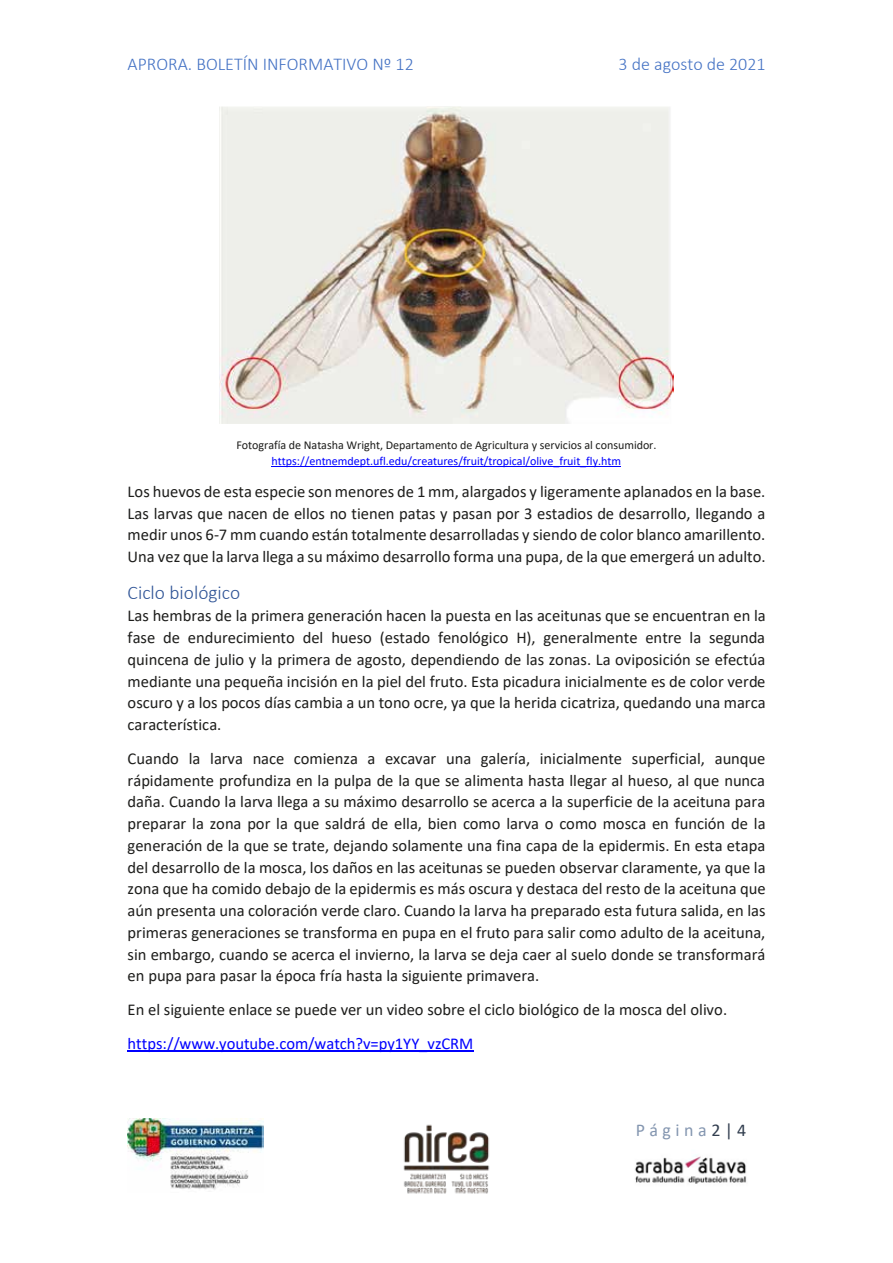
<style>
.page{position:relative;width:893px;height:1263px;background:#fff}
.page>*{position:absolute;margin:0;border:0;box-sizing:border-box;transform-origin:0 0}
.t1{font:300 19.5px "Calibri";color:#2f5496}
.t2{font:300 18px "Calibri";color:#4472c4}
.t3{font:18px "Calibri";letter-spacing:.25em;color:#8496b0}
.t4{font:16.5px/21.8px "Calibri";color:#1d1d1b;text-align:justify}
.t5{font:16.5px "Calibri";color:#00f}
.t6{font:12px "Calibri";letter-spacing:-.005em;color:#1d1d1b}
.t7{font:12px "Calibri";letter-spacing:-.005em;color:#00f}
.s1{color:#323e4f}
</style>
<div class="page">
<img style="left:403px;top:1124px;width:87px;height:70px">
<img style="left:635px;top:1156px;width:112px;height:28px">
<img style="left:128px;top:1119px;width:136px;height:71px">
<hr style="left:272px;top:466px;width:349px;height:1px;background:#00f">
<hr style="left:128px;top:1050px;width:346px;height:2px;background:#00f">
<img style="left:219px;top:106px;width:455px;height:318px">
<p class="t2" style="left:128px;top:53px;width:288px">APRORA. BOLETÍN INFORMATIVO Nº 12</p>
<p class="t2" style="left:619px;top:53px;width:148px">3 de agosto de 2021</p>
<p class="t6" style="left:236px;top:437px;width:422px">Fotografía de Natasha Wright, Departamento de Agricultura y servicios al consumidor.</p>
<p class="t7" style="left:272px;top:452px;width:351px">https://entnemdept.ufl.edu/creatures/fruit/tropical/olive_fruit_fly.htm</p>
<p class="t4" style="left:128px;top:480px;width:640px">Los huevos de esta especie son menores de 1 mm, alargados y ligeramente aplanados en la base.<br>Las larvas que nacen de ellos no tienen patas y pasan por 3 estadios de desarrollo, llegando a medir unos 6-7 mm cuando están totalmente desarrolladas y siendo de color blanco amarillento.<br>Una vez que la larva llega a su máximo desarrollo forma una pupa, de la que emergerá un adulto.</p>
<p class="t1" style="left:128px;top:580px;width:114px">Ciclo biológico</p>
<p class="t4" style="left:128px;top:605px;width:640px">Las hembras de la primera generación hacen la puesta en las aceitunas que se encuentran en la fase de endurecimiento del hueso (estado fenológico H), generalmente entre la segunda quincena de julio y la primera de agosto, dependiendo de las zonas. La oviposición se efectúa mediante una pequeña incisión en la piel del fruto. Esta picadura inicialmente es de color verde oscuro y a los pocos días cambia a un tono ocre, ya que la herida cicatriza, quedando una marca característica.</p>
<p class="t4" style="left:128px;top:747px;width:640px">Cuando la larva nace comienza a excavar una galería, inicialmente superficial, aunque rápidamente profundiza en la pulpa de la que se alimenta hasta llegar al hueso, al que nunca daña. Cuando la larva llega a su máximo desarrollo se acerca a la superficie de la aceituna para preparar la zona por la que saldrá de ella, bien como larva o como mosca en función de la generación de la que se trate, dejando solamente una fina capa de la epidermis. En esta etapa del desarrollo de la mosca, los daños en las aceitunas se pueden observar claramente, ya que la zona que ha comido debajo de la epidermis es más oscura y destaca del resto de la aceituna que aún presenta una coloración verde claro. Cuando la larva ha preparado esta futura salida, en las primeras generaciones se transforma en pupa en el fruto para salir como adulto de la aceituna, sin embargo, cuando se acerca el invierno, la larva se deja caer al suelo donde se transformará en pupa para pasar la época fría hasta la siguiente primavera.</p>
<p class="t4" style="left:128px;top:998px;width:601px">En el siguiente enlace se puede ver un video sobre el ciclo biológico de la mosca del olivo.</p>
<p class="t5" style="left:128px;top:1032px;width:347px">https://www.youtube.com/watch?v=py1YY_vzCRM</p>
<p class="t3" style="left:636px;top:1117px;width:112px">Página<span class="s1">2| 4</span></p>
</div>
